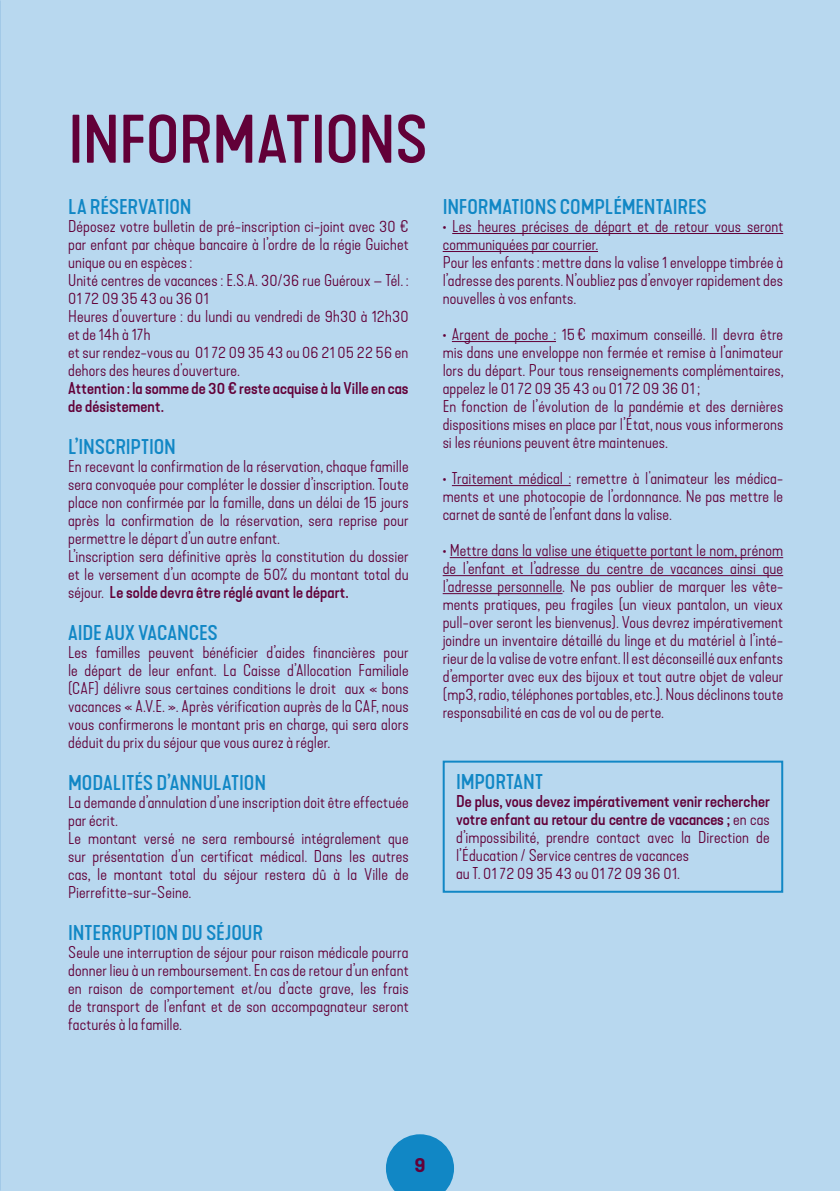
<style>
.page{position:relative;width:840px;height:1191px;background:#fff}
.page>*{position:absolute;margin:0;border:0;box-sizing:border-box;transform-origin:0 0}
.t1{font:500 expanded 64px "Kapra Neue";letter-spacing:-.015em;color:#620038}
.t2{font:500 expanded 20px "Kapra Neue";letter-spacing:-.005em;color:#1187c5}
.t3{font:600 expanded 20px "Kapra Neue";color:#620038}
.t4{font:300 expanded 16px/18px "Kapra Neue";letter-spacing:.005em;color:#620038}
.t5{font:500 expanded 16px/18px "Kapra Neue";letter-spacing:.005em;color:#620038}
.s1{font-weight:500}
</style>
<div class="page">
<div style="left:0;top:0;width:839px;height:1191px;background:#b8d8ef"></div>
<hr style="left:452px;top:233px;width:330px;height:1px;background:#620038">
<hr style="left:442px;top:251px;width:155px;height:1px;background:#620038">
<hr style="left:451px;top:341px;width:104px;height:1px;background:#620038">
<hr style="left:451px;top:485px;width:119px;height:1px;background:#620038">
<hr style="left:449px;top:557px;width:333px;height:1px;background:#620038">
<hr style="left:442px;top:575px;width:340px;height:1px;background:#620038">
<hr style="left:442px;top:593px;width:120px;height:1px;background:#620038">
<svg style="left:386px;top:1134px;width:68px;height:57px"></svg>
<svg style="left:442px;top:760px;width:341px;height:133px"></svg>
<h1 class="t1" style="left:68px;top:101px;width:361px">INFORMATIONS</h1>
<p class="t2" style="left:68px;top:194px;width:125px">LA RÉSERVATION</p>
<p class="t4" style="left:68px;top:217px;width:342px">Déposez votre bulletin de pré-inscription ci-joint avec 30 € par enfant par chèque bancaire à l’ordre de la régie Guichet unique ou en espèces :<br>Unité centres de vacances : E.S.A. 30/36 rue Guéroux – Tél. :<br>01 72 09 35 43 ou 36 01<br>Heures d’ouverture : du lundi au vendredi de 9h30 à 12h30 et de 14h à 17h<br>et sur rendez-vous au 01 72 09 35 43 ou 06 21 05 22 56 en dehors des heures d'ouverture.</p>
<p class="t5" style="left:68px;top:379px;width:342px">Attention : la somme de 30€ reste acquise à la Ville en cas de désistement.</p>
<p class="t2" style="left:68px;top:434px;width:109px">L’INSCRIPTION</p>
<p class="t4" style="left:68px;top:457px;width:342px">En recevant la confirmation de la réservation, chaque famille sera convoquée pour compléter le dossier d’inscription. Toute place non confirmée par la famille, dans un délai de 15 jours après la confirmation de la réservation, sera reprise pour permettre le départ d’un autre enfant.<br>L’inscription sera définitive après la constitution du dossier et le versement d’un acompte de 50% du montant total du séjour. <span class="s1">Le solde devra être réglé avant le départ.</span></p>
<p class="t2" style="left:68px;top:620px;width:151px">AIDE AUX VACANCES</p>
<p class="t4" style="left:68px;top:643px;width:342px;text-align:justify">Les familles peuvent bénéficier d’aides financières pour le départ de leur enfant. La Caisse d’Allocation Familiale (CAF) délivre sous certaines conditions le droit aux « bons vacances « A.V.E. ». Après vérification auprès de la CAF, nous vous confirmerons le montant pris en charge, qui sera alors déduit du prix du séjour que vous aurez à régler.</p>
<p class="t2" style="left:68px;top:770px;width:199px">MODALITÉS D’ANNULATION</p>
<p class="t4" style="left:68px;top:793px;width:342px">La demande d’annulation d’une inscription doit être effectuée par écrit.<br>Le montant versé ne sera remboursé intégralement que sur présentation d’un certificat médical. Dans les autres cas, le montant total du séjour restera dû à la Ville de Pierrefitte-sur-Seine.</p>
<p class="t2" style="left:68px;top:920px;width:196px">INTERRUPTION DU SÉJOUR</p>
<p class="t4" style="left:68px;top:943px;width:342px;text-align:justify">Seule une interruption de séjour pour raison médicale pourra donner lieu à un remboursement. En cas de retour d’un enfant en raison de comportement et/ou d’acte grave, les frais de transport de l’enfant et de son accompagnateur seront facturés à la famille.</p>
<p class="t2" style="left:442px;top:194px;width:265px">INFORMATIONS COMPLÉMENTAIRES</p>
<p class="t4" style="left:442px;top:217px;width:342px">• Les heures précises de départ et de retour vous seront communiquées par courrier.<br>Pour les enfants : mettre dans la valise 1 enveloppe timbrée à l’adresse des parents. N’oubliez pas d’envoyer rapidement des nouvelles à vos enfants.</p>
<p class="t4" style="left:442px;top:325px;width:342px">• Argent de poche : 15€ maximum conseillé. Il devra être mis dans une enveloppe non fermée et remise à l’animateur lors du départ. Pour tous renseignements complémentaires, appelez le 01 72 09 35 43 ou 01 72 09 36 01 ;<br>En fonction de l’évolution de la pandémie et des dernières dispositions mises en place par l’État, nous vous informerons si les réunions peuvent être maintenues.</p>
<p class="t4" style="left:442px;top:469px;width:342px;text-align:justify">• Traitement médical : remettre à l'animateur les médica&shy;ments et une photocopie de l’ordonnance. Ne pas mettre le carnet de santé de l’enfant dans la valise.</p>
<p class="t4" style="left:442px;top:541px;width:342px;text-align:justify">• Mettre dans la valise une étiquette portant le nom, prénom de l’enfant et l’adresse du centre de vacances ainsi que l’adresse personnelle. Ne pas oublier de marquer les vête&shy;ments pratiques, peu fragiles (un vieux pantalon, un vieux pull-over seront les bienvenus). Vous devrez impérativement joindre un inventaire détaillé du linge et du matériel à l’inté&shy;rieur de la valise de votre enfant. Il est déconseillé aux enfants d’emporter avec eux des bijoux et tout autre objet de valeur (mp3, radio, téléphones portables, etc.). Nous déclinons toute responsabilité en cas de vol ou de perte.</p>
<p class="t2" style="left:456px;top:770px;width:88px">IMPORTANT</p>
<p class="t4" style="left:456px;top:793px;width:315px"><span class="s1">De plus, vous devez impérativement venir rechercher votre enfant au retour du centre de vacances ;</span> en cas d’impossibilité, prendre contact avec la Direction de l’Éducation / Service centres de vacances<br>au T. 01 72 09 35 43 ou 01 72 09 36 01.</p>
<p class="t3" style="left:414px;top:1152px;width:13px">9</p>
</div>
